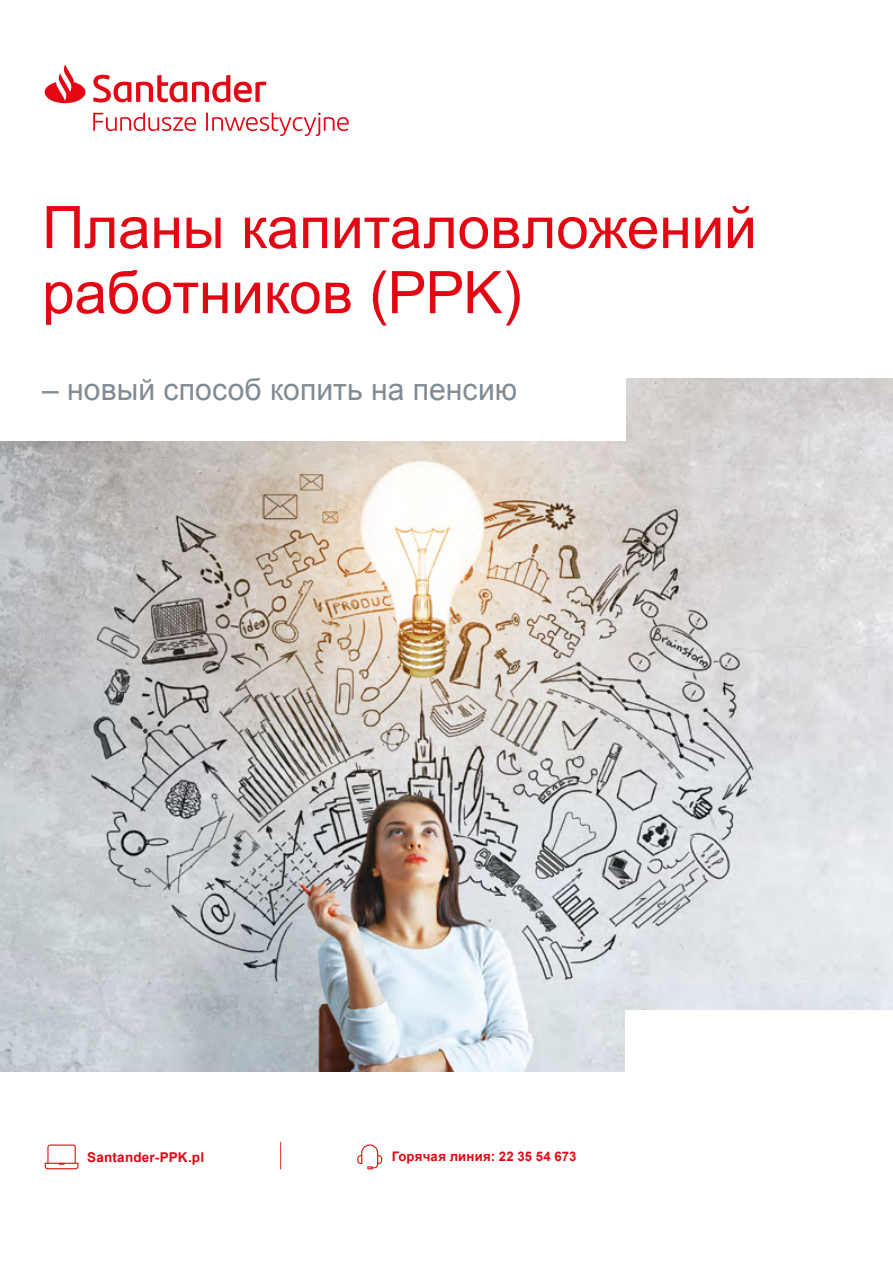
<style>
.page{position:relative;width:893px;height:1263px;background:#fff}
.page>*{position:absolute;margin:0;border:0;box-sizing:border-box;transform-origin:0 0}
.t1{font:58.65px/65.1px "Arial";letter-spacing:-.005em;color:#e30613}
.t2{font:30px "Arial";letter-spacing:.005em;color:#808b94}
.t3{font:700 13.5px "Arial";letter-spacing:.015em;color:#e30613}
.t4{font:700 13.2px "Arial";letter-spacing:.015em;color:#e30613}
</style>
<div class="page">
<img style="left:0;top:378px;width:893px;height:693px">
<div style="left:625px;top:1010px;width:268px;height:102px;background:#fff"></div>
<div style="left:0;top:353px;width:625px;height:87px;background:#fff"></div>
<svg style="left:280px;top:1142px;width:1px;height:27px"></svg>
<svg style="left:45px;top:1144px;width:34px;height:25px"></svg>
<svg style="left:357px;top:1144px;width:25px;height:25px"></svg>
<svg style="left:93px;top:113px;width:103px;height:18px"></svg>
<svg style="left:206px;top:113px;width:143px;height:23px"></svg>
<svg style="left:45px;top:64px;width:221px;height:39px"></svg>
<p class="t1" style="left:42px;top:196px;width:716px">Планы капиталовложений работников (PPK)</p>
<p class="t2" style="left:42px;top:370px;width:477px">– новый способ копить на пенсию</p>
<p class="t3" style="left:87px;top:1148px;width:118px">Santander-PPK.pl</p>
<p class="t4" style="left:392px;top:1148px;width:186px">Горячая линия: 22 35 54 673</p>
</div>
